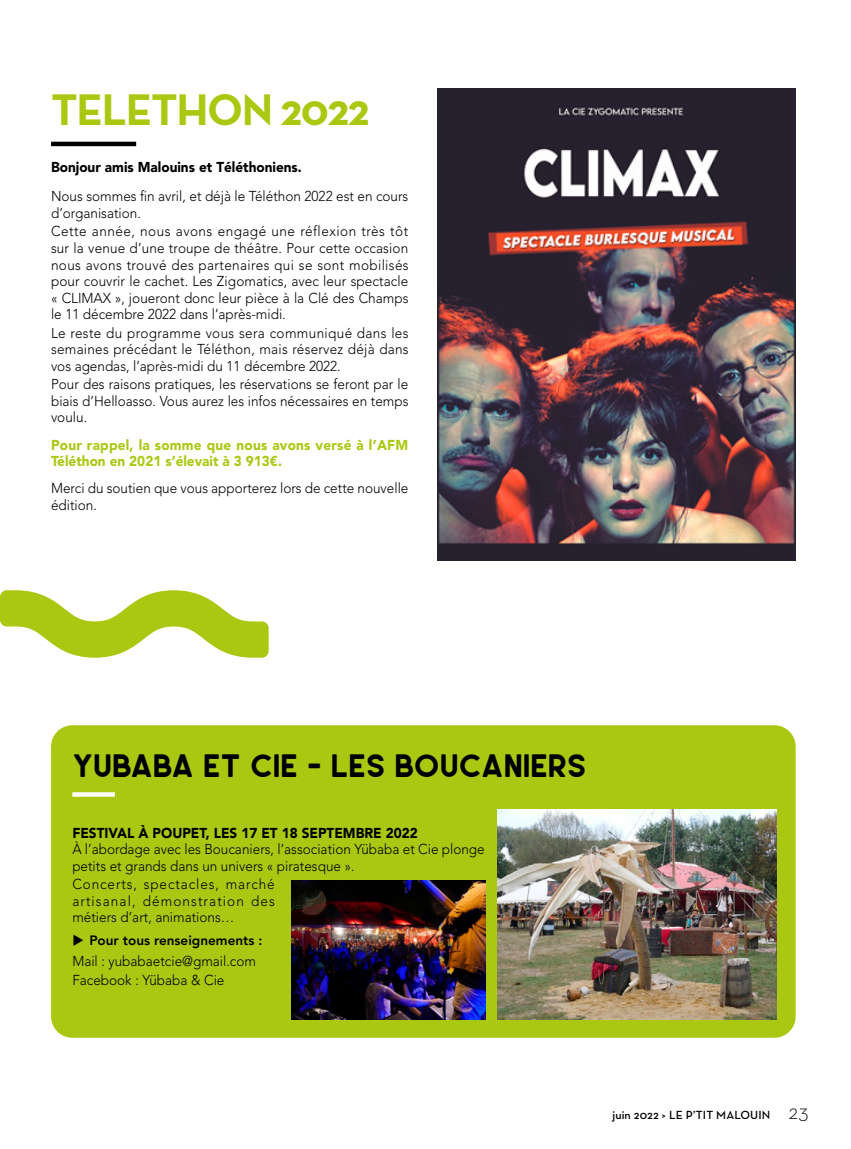
<style>
.page{position:relative;width:851px;height:1149px;background:#fff}
.page>*{position:absolute;margin:0;border:0;box-sizing:border-box;transform-origin:0 0}
.t1{font:700 45px "Neutra Text";letter-spacing:-.03em;color:#aac811}
.t2{font:700 33px "Leo Semi Rounded";color:#000}
.t3{font:300 14.25px/16.5px "Avenir LT Std";color:#000;scale:.95 1}
.t4{font:900 14.25px "Avenir LT";color:#000;scale:.95 1}
.t5{font:900 14.25px/16.5px "Avenir LT Std";letter-spacing:.02em;color:#aac811;scale:.95 1}
.t6{font:800 13.5px "Avenir LT";color:#000}
.t7{font:600 12px "Neutra Text";letter-spacing:.01em;color:#000}
.s1{font-weight:300;font-size:21px}
</style>
<div class="page">
<div style="left:51px;top:725px;width:744px;height:312px;background:#aac811;border-radius:21px"></div>
<svg style="left:72px;top:792px;width:43px;height:4px"></svg>
<img style="left:292px;top:880px;width:194px;height:139px">
<img style="left:497px;top:809px;width:279px;height:209px">
<hr style="left:51px;top:142px;width:85px;height:4px;background:#000">
<img style="left:437px;top:88px;width:358px;height:472px">
<svg style="left:0;top:590px;width:268px;height:67px"></svg>
<h1 class="t1" style="left:51px;top:82px;width:320px">TELETHON 2022</h1>
<p class="t4" style="left:51px;top:158px;width:265px">Bonjour amis Malouins et Téléthoniens.</p>
<p class="t3" style="left:51px;top:188px;width:377px">Nous sommes fin avril, et déjà le Téléthon 2022 est en cours d’organisation.</p>
<p class="t3" style="left:51px;top:223px;width:378px;text-align:justify">Cette année, nous avons engagé une réflexion très tôt sur la venue d’une troupe de théâtre. Pour cette occasion nous avons trouvé des partenaires qui se sont mobilisés pour couvrir le cachet. Les Zigomatics, avec leur spectacle « CLIMAX », joueront donc leur pièce à la Clé des Champs le 11 décembre 2022 dans l’après-midi.</p>
<p class="t3" style="left:51px;top:324px;width:378px;text-align:justify">Le reste du programme vous sera communiqué dans les semaines précédant le Téléthon, mais réservez déjà dans vos agendas, l’après-midi du 11 décembre 2022.</p>
<p class="t3" style="left:51px;top:376px;width:378px;text-align:justify">Pour des raisons pratiques, les réservations se feront par le biais d’Helloasso. Vous aurez les infos nécessaires en temps voulu.</p>
<p class="t5" style="left:51px;top:436px;width:377px">Pour rappel, la somme que nous avons versé à l’AFM<br>Téléthon en 2021 s’élevait à 3 913€.</p>
<p class="t3" style="left:51px;top:480px;width:377px">Merci du soutien que vous apporterez lors de cette nouvelle édition.</p>
<h2 class="t2" style="left:72px;top:748px;width:515px">YUBABA ET CIE - LES BOUCANIERS</h2>
<p class="t4" style="left:72px;top:823px;width:365px">FESTIVAL À POUPET, LES 17 ET 18 SEPTEMBRE 2022</p>
<p class="t3" style="left:72px;top:840px;width:435px">À l’abordage avec les Boucaniers, l’association Yübaba et Cie plonge petits et grands dans un univers « piratesque ».</p>
<p class="t3" style="left:72px;top:875px;width:215px;text-align:justify">Concerts, spectacles, marché artisanal, démonstration des métiers d’art, animations…</p>
<p class="t6" style="left:89px;top:932px;width:174px">Pour tous renseignements :</p>
<p class="t3" style="left:72px;top:951px;width:195px;line-height:18.6px">Mail : yubabaetcie@gmail.com<br>Facebook : Yübaba &amp; Cie</p>
<p class="t7" style="left:612px;top:1107px;width:197px">juin 2022 &gt; LE P’TIT MALOUIN <span class="s1">23</span></p>
</div>
